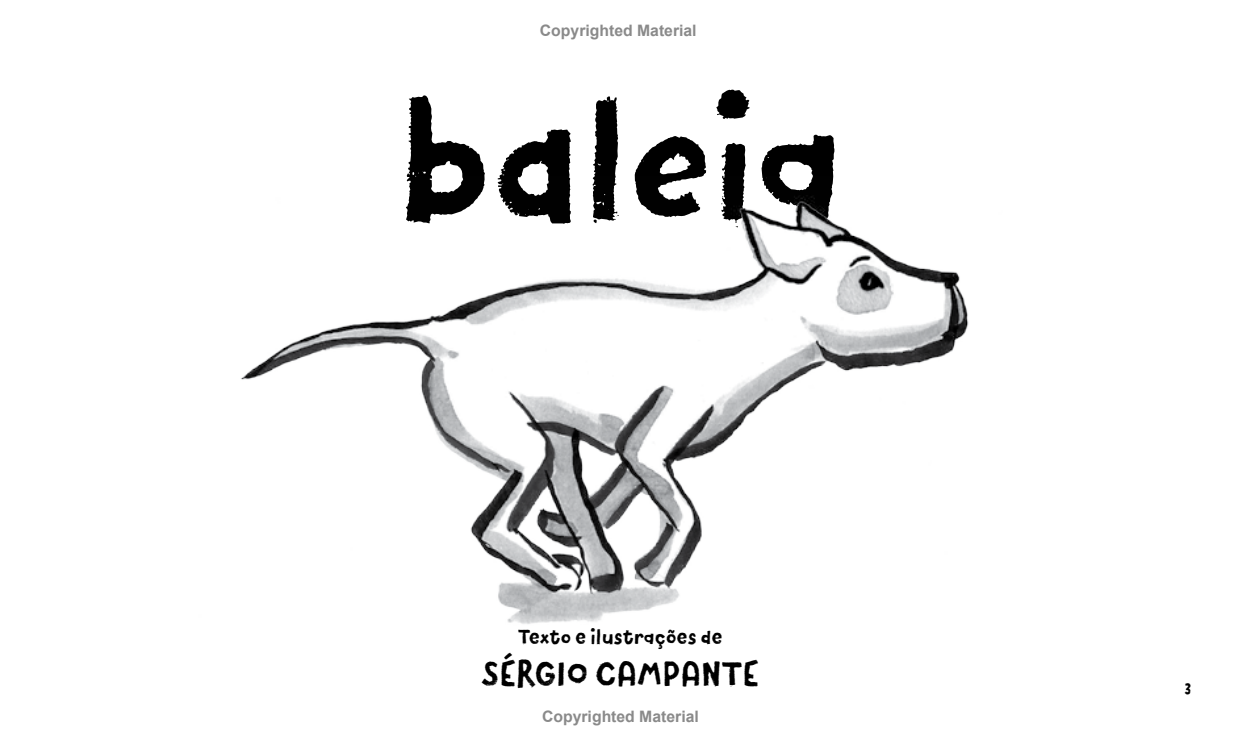
<style>
.page{position:relative;width:1241px;height:745px;background:#fff}
.page>*{position:absolute;margin:0;border:0;box-sizing:border-box;transform-origin:0 0}
.t1{font:169.75px "Canvas Text Sans";color:#000}
.t2{font:35px "Canvas Text Sans";color:#000}
.t3{font:21px "Canvas Text Sans";color:#000}
.t4{font:17.5px "Canvas Text Sans Fill";color:#000}
.t5{font:700 15.75px "Arial";color:#8a8a8a}
</style>
<div class="page">
<img style="left:241px;top:201px;width:728px;height:423px">
<p class="t5" style="left:540px;top:20px;width:158px">Copyrighted Material</p>
<h1 class="t1" style="left:396px;top:61px;width:449px">baleia</h1>
<h3 class="t3" style="left:518px;top:624px;width:206px">Texto e ilustrações de</h3>
<h2 class="t2" style="left:482px;top:653px;width:279px">SÉRGIO CAMPANTE</h2>
<p class="t5" style="left:542px;top:704px;width:158px">Copyrighted Material</p>
<p class="t4" style="left:1184px;top:678px;width:9px">3</p>
</div>
